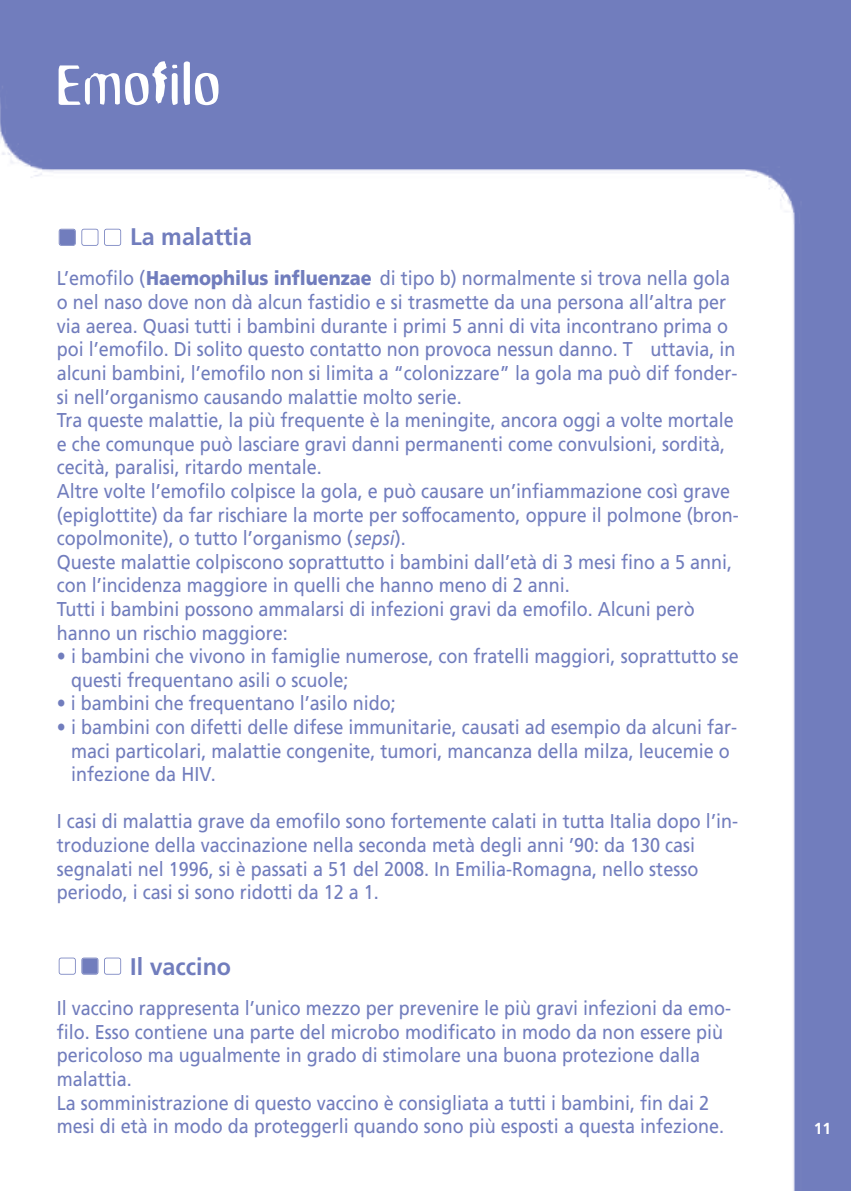
<style>
.page{position:relative;width:851px;height:1191px;background:#fff}
.page>*{position:absolute;margin:0;border:0;box-sizing:border-box;transform-origin:0 0}
.t1{font:60px "Broken Wing";letter-spacing:.02em;color:#fff;scale:1.2 1}
.t2{font:700 24px "Frutiger";color:#717dbd}
.t3{font:20px/23.6px "Frutiger";color:#717dbd;scale:.9 1}
.t4{font:700 16px "Frutiger";color:#fff}
.s1{font-weight:900}
.s2{font-style:italic}
</style>
<div class="page">
<img style="left:0;top:0;width:850px;height:1191px">
<div style="left:59px;top:229px;width:16px;height:16px;background:#717dbd;border-radius:2px"></div>
<div style="left:59px;top:229px;width:17px;height:17px;border:2px solid #717dbd;border-radius:2px"></div>
<div style="left:81px;top:229px;width:17px;height:17px;border:2px solid #717dbd;border-radius:2px"></div>
<div style="left:104px;top:229px;width:17px;height:17px;border:2px solid #717dbd;border-radius:2px"></div>
<div style="left:59px;top:957px;width:17px;height:17px;border:2px solid #717dbd;border-radius:2px"></div>
<div style="left:82px;top:958px;width:16px;height:15px;background:#717dbd;border-radius:2px"></div>
<div style="left:81px;top:957px;width:17px;height:17px;border:2px solid #717dbd;border-radius:2px"></div>
<div style="left:104px;top:957px;width:17px;height:17px;border:2px solid #717dbd;border-radius:2px"></div>
<h1 class="t1" style="left:57px;top:56px;width:138px">Emofilo</h1>
<p class="t2" style="left:130px;top:222px;width:123px">La malattia</p>
<p class="t3" style="left:57px;top:267px;width:759px">L’emofilo (<span class="s1">Haemophilus influenzae</span> di tipo b) normalmente si trova nella gola o nel naso dove non dà alcun fastidio e si trasmette da una persona all’altra per via aerea. Quasi tutti i bambini durante i primi 5 anni di vita incontrano prima o poi l’emofilo. Di solito questo contatto non provoca nessun danno. T uttavia, in alcuni bambini, l’emofilo non si limita a “colonizzare” la gola ma può dif fonder&shy;si nell’organismo causando malattie molto serie.<br>Tra queste malattie, la più frequente è la meningite, ancora oggi a volte mortale e che comunque può lasciare gravi danni permanenti come convulsioni, sordità, cecità, paralisi, ritardo mentale.<br>Altre volte l’emofilo colpisce la gola, e può causare un’infiammazione così grave (epiglottite) da far rischiare la morte per soffocamento, oppure il polmone (bron&shy;copolmonite), o tutto l’organismo (<span class="s2">sepsi</span>).<br>Queste malattie colpiscono soprattutto i bambini dall’età di 3 mesi fino a 5 anni, con l’incidenza maggiore in quelli che hanno meno di 2 anni.<br>Tutti i bambini possono ammalarsi di infezioni gravi da emofilo. Alcuni però hanno un rischio maggiore:</p>
<p class="t3" style="left:71px;top:644px;width:743px;text-indent:-15px">• i bambini che vivono in famiglie numerose, con fratelli maggiori, soprattutto se questi frequentano asili o scuole;</p>
<p class="t3" style="left:57px;top:692px;width:378px">• i bambini che frequentano l’asilo nido;</p>
<p class="t3" style="left:71px;top:715px;width:741px;text-indent:-15px">• i bambini con difetti delle difese immunitarie, causati ad esempio da alcuni far&shy;maci particolari, malattie congenite, tumori, mancanza della milza, leucemie o infezione da HIV.</p>
<p class="t3" style="left:57px;top:810px;width:758px">I casi di malattia grave da emofilo sono fortemente calati in tutta Italia dopo l’in&shy;troduzione della vaccinazione nella seconda metà degli anni ’90: da 130 casi segnalati nel 1996, si è passati a 51 del 2008. In Emilia-Romagna, nello stesso periodo, i casi si sono ridotti da 12 a 1.</p>
<p class="t2" style="left:130px;top:952px;width:102px">Il vaccino</p>
<p class="t3" style="left:57px;top:996px;width:750px">Il vaccino rappresenta l’unico mezzo per prevenire le più gravi infezioni da emo&shy;filo. Esso contiene una parte del microbo modificato in modo da non essere più pericoloso ma ugualmente in grado di stimolare una buona protezione dalla malattia.<br>La somministrazione di questo vaccino è consigliata a tutti i bambini, fin dai 2 mesi di età in modo da proteggerli quando sono più esposti a questa infezione.</p>
<p class="t4" style="left:813px;top:1119px;width:19px">11</p>
</div>
